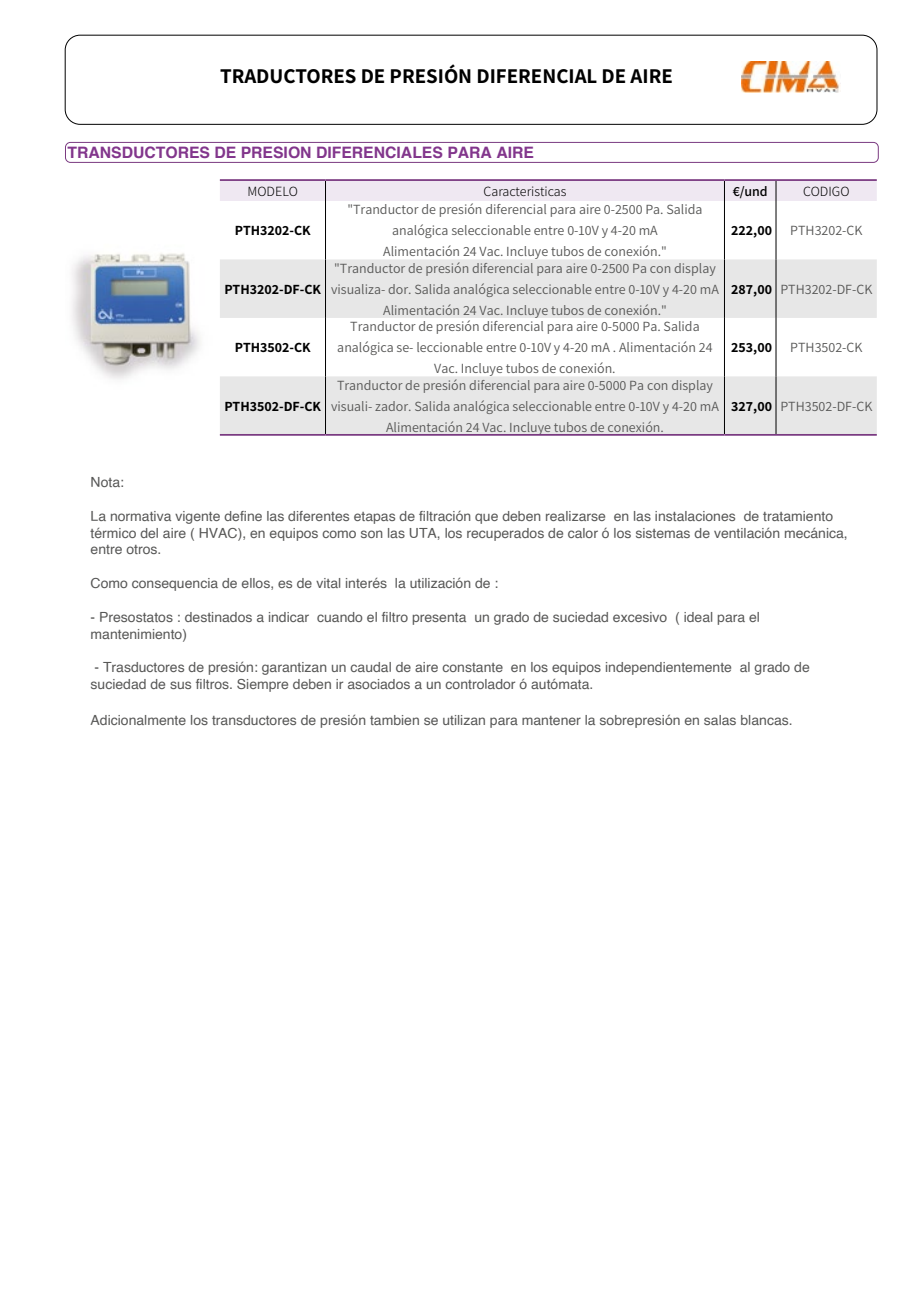
<style>
.page{position:relative;width:918px;height:1315px;background:#fff}
.page>*{position:absolute;margin:0;border:0;box-sizing:border-box;transform-origin:0 0}
.t1{font:700 21px "Assistant";color:#000}
.t2{font:700 15.75px "Helvetica";color:#82368c}
.t3{font:14px/21px "Assistant";color:#575756;text-align:center}
.t4{font:14px/16.8px "Helvetica";color:#575756}
.t5{font:700 14px "Assistant";color:#000}
.t6{font:300 14px "Assistant";color:#000}
.t7{font:600 14px "Assistant";color:#000}
.s1{font-weight:700;color:#000}
</style>
<div class="page">
<div style="left:65px;top:35px;width:812px;height:90px;border:1px solid #000;border-radius:15px"></div>
<div style="left:65px;top:142px;width:813px;height:21px;border:1px solid #7a3a81;border-radius:5px"></div>
<img style="left:71px;top:253px;width:130px;height:126px">
<img style="left:741px;top:62px;width:100px;height:31px">
<svg style="left:220px;top:259px;width:657px;height:175px;fill:#e7e7e7"></svg>
<hr style="left:325px;top:201px;width:1px;height:58px;background:#000">
<hr style="left:724px;top:201px;width:1px;height:58px;background:#000">
<hr style="left:775px;top:201px;width:1px;height:58px;background:#000">
<hr style="left:325px;top:259px;width:1px;height:59px;background:#000">
<hr style="left:724px;top:259px;width:1px;height:59px;background:#000">
<hr style="left:775px;top:259px;width:1px;height:59px;background:#000">
<hr style="left:325px;top:318px;width:1px;height:58px;background:#000">
<hr style="left:724px;top:318px;width:1px;height:58px;background:#000">
<hr style="left:775px;top:318px;width:1px;height:58px;background:#000">
<hr style="left:325px;top:376px;width:1px;height:58px;background:#000">
<hr style="left:724px;top:376px;width:1px;height:58px;background:#000">
<hr style="left:775px;top:376px;width:1px;height:58px;background:#000">
<div style="left:220px;top:181px;width:657px;height:20px;background:#efe8f2"></div>
<hr style="left:220px;top:179px;width:105px;height:2px;background:#7a3a81">
<hr style="left:325px;top:179px;width:399px;height:2px;background:#7a3a81">
<hr style="left:724px;top:179px;width:52px;height:2px;background:#7a3a81">
<hr style="left:776px;top:179px;width:101px;height:2px;background:#7a3a81">
<hr style="left:220px;top:434px;width:105px;height:2px;background:#7a3a81">
<hr style="left:325px;top:434px;width:399px;height:2px;background:#7a3a81">
<hr style="left:724px;top:434px;width:52px;height:2px;background:#7a3a81">
<hr style="left:776px;top:434px;width:101px;height:2px;background:#7a3a81">
<h1 class="t1" style="left:220px;top:61px;width:454px">TRADUCTORES DE PRESIÓN DIFERENCIAL DE AIRE</h1>
<p class="t2" style="left:67px;top:140px;width:468px">TRANSDUCTORES DE PRESION DIFERENCIALES PARA AIRE</p>
<p class="t6" style="left:247px;top:182px;width:52px">MODELO</p>
<p class="t6" style="left:483px;top:182px;width:84px">Caracteristicas</p>
<p class="t7" style="left:733px;top:182px;width:36px">€/und</p>
<p class="t6" style="left:803px;top:182px;width:48px">CODIGO</p>
<p class="t5" style="left:235px;top:221px;width:77px">PTH3202-CK</p>
<p class="t3" style="left:347px;top:199px;width:357px">"Tranductor de presión diferencial para aire 0-2500 Pa. Salida analógica seleccionable entre 0-10V y 4-20 mA<br>Alimentación 24 Vac. Incluye tubos de conexión."</p>
<p class="t5" style="left:731px;top:221px;width:42px">222,00</p>
<p class="t3" style="left:790px;top:220px;width:74px">PTH3202-CK</p>
<p class="t5" style="left:224px;top:280px;width:98px">PTH3202-DF-CK</p>
<p class="t3" style="left:331px;top:257px;width:389px">"Tranductor de presión diferencial para aire 0-2500 Pa con display visualiza- dor. Salida analógica seleccionable entre 0-10V y 4-20 mA<br>Alimentación 24 Vac. Incluye tubos de conexión."</p>
<p class="t3" style="left:731px;top:278px;width:143px"><span class="s1">287,00</span> PTH3202-DF-CK</p>
<p class="t5" style="left:235px;top:338px;width:77px">PTH3502-CK</p>
<p class="t3" style="left:337px;top:315px;width:377px">Tranductor de presión diferencial para aire 0-5000 Pa. Salida analógica se- leccionable entre 0-10V y 4-20 mA . Alimentación 24<br>Vac. Incluye tubos de conexión.</p>
<p class="t5" style="left:731px;top:338px;width:42px">253,00</p>
<p class="t3" style="left:790px;top:336px;width:74px">PTH3502-CK</p>
<p class="t5" style="left:224px;top:396px;width:98px">PTH3502-DF-CK</p>
<p class="t3" style="left:331px;top:374px;width:389px">Tranductor de presión diferencial para aire 0-5000 Pa con display visuali- zador. Salida analógica seleccionable entre 0-10V y 4-20 mA<br>Alimentación 24 Vac. Incluye tubos de conexión.</p>
<p class="t3" style="left:731px;top:395px;width:143px"><span class="s1">327,00</span> PTH3502-DF-CK</p>
<p class="t4" style="left:91px;top:474px;width:35px">Nota:</p>
<p class="t4" style="left:91px;top:508px;width:759px">La normativa vigente define las diferentes etapas de filtración que deben realizarse en las instalaciones de tratamiento térmico del aire ( HVAC), en equipos como son las UTA, los recuperados de calor ó los sistemas de ventilación mecánica, entre otros.</p>
<p class="t4" style="left:91px;top:575px;width:409px">Como consequencia de ellos, es de vital interés la utilización de :</p>
<p class="t4" style="left:91px;top:609px;width:671px">- Presostatos : destinados a indicar cuando el filtro presenta un grado de suciedad excesivo ( ideal para el mantenimiento)</p>
<p class="t4" style="left:91px;top:659px;width:721px">- Trasductores de presión: garantizan un caudal de aire constante en los equipos independientemente al grado de suciedad de sus filtros. Siempre deben ir asociados a un controlador ó autómata.</p>
<p class="t4" style="left:91px;top:712px;width:703px">Adicionalmente los transductores de presión tambien se utilizan para mantener la sobrepresión en salas blancas.</p>
</div>
